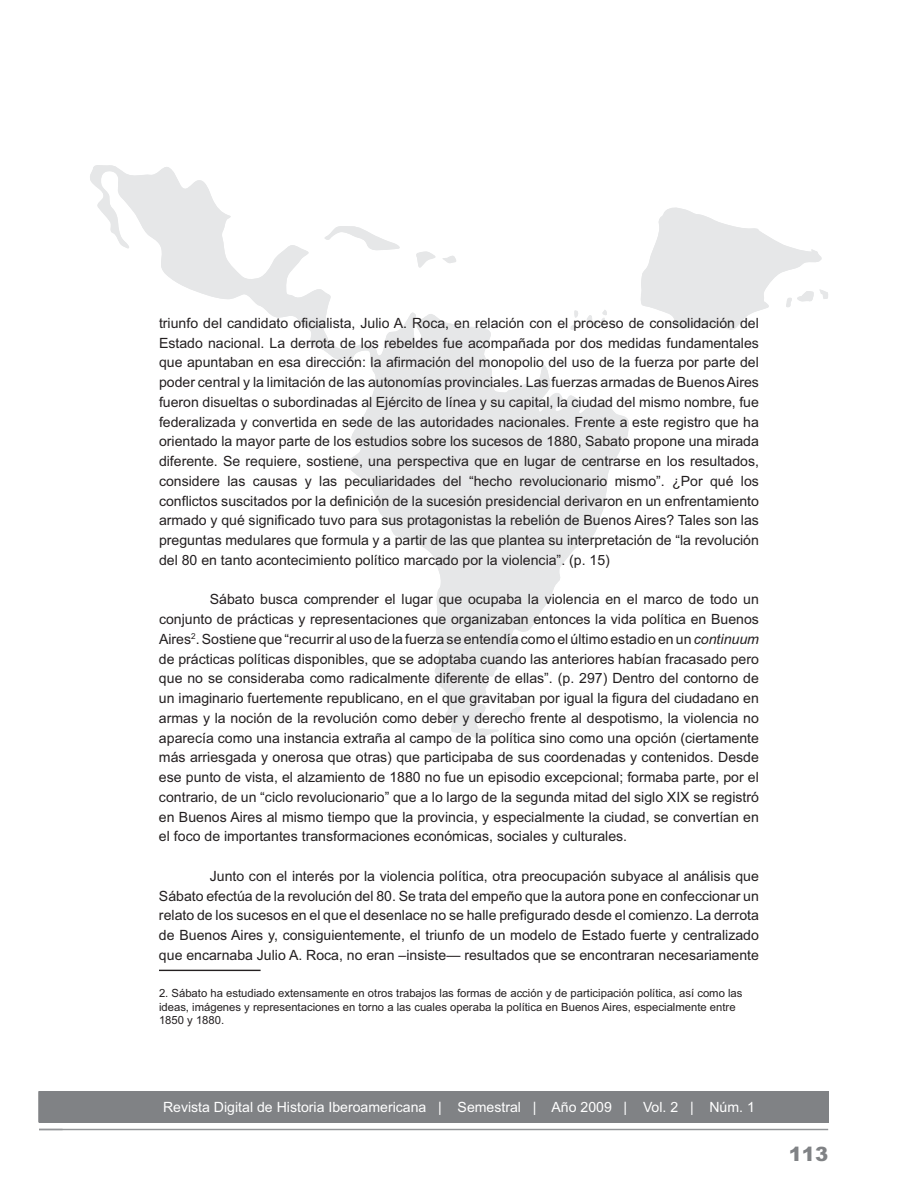
<style>
.page{position:relative;width:918px;height:1188px;background:#fff}
.page>*{position:absolute;margin:0;border:0;box-sizing:border-box;transform-origin:0 0}
.t1{font:900 19.8px "Arial";color:#808285}
.t2{font:14.1px/19.8px "Arial";color:#231f20;text-align:justify}
.t3{font:14.1px "Arial";color:#fff}
.t4{font:11.25px/13.4px "Arial";color:#231f20}
.s1{font-style:italic}
</style>
<div class="page">
<div style="left:39px;top:1091px;width:789px;height:31px;background:#808285"></div>
<hr style="left:39px;top:1129px;width:789px;height:1px;background:#939598">
<svg style="left:90px;top:165px;width:539px;height:363px"></svg>
<svg style="left:324px;top:225px;width:79px;height:25px"></svg>
<svg style="left:415px;top:251px;width:42px;height:19px"></svg>
<svg style="left:391px;top:528px;width:206px;height:210px"></svg>
<svg style="left:570px;top:310px;width:37px;height:20px"></svg>
<svg style="left:641px;top:207px;width:187px;height:123px"></svg>
<hr style="left:159px;top:970px;width:102px;height:1px;background:#231f20">
<p class="t2" style="left:159px;top:314px;width:602px">triunfo del candidato oficialista, Julio A. Roca, en relación con el proceso de consolidación del Estado nacional. La derrota de los rebeldes fue acompañada por dos medidas fundamentales que apuntaban en esa dirección: la afirmación del monopolio del uso de la fuerza por parte del poder central y la limitación de las autonomías provinciales. Las fuerzas armadas de Buenos Aires fueron disueltas o subordinadas al Ejército de línea y su capital, la ciudad del mismo nombre, fue federalizada y convertida en sede de las autoridades nacionales. Frente a este registro que ha orientado la mayor parte de los estudios sobre los sucesos de 1880, Sabato propone una mirada diferente. Se requiere, sostiene, una perspectiva que en lugar de centrarse en los resultados, considere las causas y las peculiaridades del “hecho revolucionario mismo”. ¿Por qué los conflictos suscitados por la definición de la sucesión presidencial derivaron en un enfrentamiento armado y qué significado tuvo para sus protagonistas la rebelión de Buenos Aires? Tales son las preguntas medulares que formula y a partir de las que plantea su interpretación de “la revolución del 80 en tanto acontecimiento político marcado por la violencia”. (p. 15)</p>
<p class="t2" style="left:159px;top:591px;width:602px;text-indent:51px">Sábato busca comprender el lugar que ocupaba la violencia en el marco de todo un conjunto de prácticas y representaciones que organizaban entonces la vida política en Buenos Aires<sup>2</sup>. Sostiene que “recurrir al uso de la fuerza se entendía como el último estadio en un <span class="s1">continuum </span>de prácticas políticas disponibles, que se adoptaba cuando las anteriores habían fracasado pero que no se consideraba como radicalmente diferente de ellas”. (p. 297) Dentro del contorno de un imaginario fuertemente republicano, en el que gravitaban por igual la figura del ciudadano en armas y la noción de la revolución como deber y derecho frente al despotismo, la violencia no aparecía como una instancia extraña al campo de la política sino como una opción (ciertamente más arriesgada y onerosa que otras) que participaba de sus coordenadas y contenidos. Desde ese punto de vista, el alzamiento de 1880 no fue un episodio excepcional; formaba parte, por el contrario, de un “ciclo revolucionario” que a lo largo de la segunda mitad del siglo XIX se registró en Buenos Aires al mismo tiempo que la provincia, y especialmente la ciudad, se convertían en el foco de importantes transformaciones económicas, sociales y culturales.</p>
<p class="t2" style="left:159px;top:867px;width:602px;text-indent:51px">Junto con el interés por la violencia política, otra preocupación subyace al análisis que Sábato efectúa de la revolución del 80. Se trata del empeño que la autora pone en confeccionar un relato de los sucesos en el que el desenlace no se halle prefigurado desde el comienzo. La derrota de Buenos Aires y, consiguientemente, el triunfo de un modelo de Estado fuerte y centralizado que encarnaba Julio A. Roca, no eran –insiste— resultados que se encontraran necesariamente</p>
<p class="t4" style="left:159px;top:988px;width:585px">2. Sábato ha estudiado extensamente en otros trabajos las formas de acción y de participación política, así como las ideas, imágenes y representaciones en torno a las cuales operaba la política en Buenos Aires, especialmente entre<br>1850 y 1880.</p>
<p class="t3" style="left:163px;top:1101px;width:593px">Revista Digital de Historia Iberoamericana | Semestral | Año 2009 | Vol. 2 | Núm. 1</p>
<h1 class="t1" style="left:789px;top:1143px;width:41px">113</h1>
</div>
